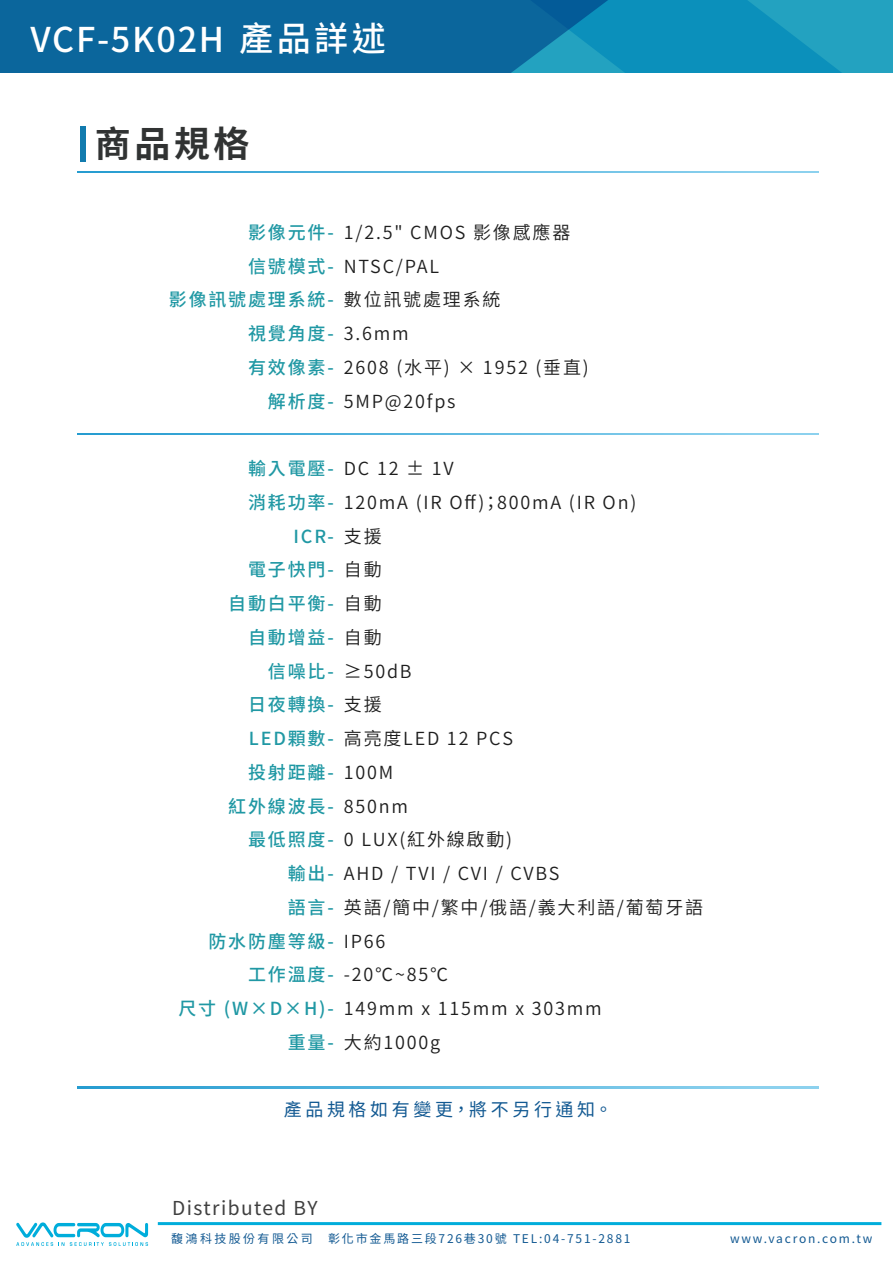
<style>
.page{position:relative;width:893px;height:1263px;background:#fff}
.page>*{position:absolute;margin:0;border:0;box-sizing:border-box;transform-origin:0 0}
.t1{font:700 36px "Noto Sans CJ Ktc";color:#313333}
.t2{font:500 34.2px "Noto Sans CJ Ktc";letter-spacing:.05em;color:#fff}
.t3{font:19.2px "Noto Sans CJ Ktc";letter-spacing:.075em;color:#3f3f3f}
.t4{font:600 18px/33.8px "Noto Sans CJ Ktc";letter-spacing:.1em;color:#1e1e1e}
.t5{font:500 18px/33.8px "Noto Sans CJ Ktc";letter-spacing:.1em;color:#2098a4;text-align:right}
.t6{font:18px "Noto Sans Mono CJ Ktc";letter-spacing:.2em;color:#125992}
.t7{font:12px "Noto Sans CJ Ktc";letter-spacing:.15em;color:#125992}
.t8{font:12px "Noto Sans CJ Ktc";letter-spacing:.2em;color:#125992}
</style>
<div class="page">
<svg style="left:77px;top:434px;width:741px;height:1px"></svg>
<svg style="left:77px;top:1087px;width:741px;height:1px"></svg>
<svg style="left:754px;top:0;width:139px;height:73px;background:#1b9cbe"></svg>
<svg style="left:0;top:0;width:754px;height:73px;background:#0b71a3"></svg>
<svg style="left:77px;top:171px;width:741px;height:1px"></svg>
<div style="left:80px;top:127px;width:6px;height:35px;background:#127bae"></div>
<svg style="left:16px;top:1222px;width:132px;height:24px"></svg>
<hr style="left:158px;top:1222px;width:723px;height:3px;background:#00addb">
<h2 class="t2" style="left:31px;top:20px;width:357px">VCF-5K02H 產品詳述</h2>
<h1 class="t1" style="left:95px;top:124px;width:156px">商品規格</h1>
<p class="t5" style="left:169px;top:216px;width:166px">影像元件-<br>信號模式-<br>影像訊號處理系統-視覺角度-<br>有效像素-<br>解析度-</p>
<p class="t4" style="left:344px;top:216px;width:246px">1/2.5" CMOS 影像感應器<br>NTSC/PAL<br>數位訊號處理系統<br>3.6mm<br>2608 (水平) × 1952 (垂直)<br>5MP@20fps</p>
<p class="t5" style="left:178px;top:452px;width:157px">輸入電壓-<br>消耗功率-<br>ICR-<br>電子快門-<br>自動白平衡-<br>自動增益-<br>信噪比-<br>日夜轉換-<br>LED顆數-<br>投射距離-<br>紅外線波長-<br>最低照度-<br>輸出-<br>語言-<br>防水防塵等級-<br>工作溫度-<br>尺寸 (W×D×H)-重量-</p>
<p class="t4" style="left:344px;top:452px;width:361px">DC 12 ± 1V<br>120mA (IR Off)；800mA (IR On)<br>支援<br>自動<br>自動<br>自動<br>≥50dB<br>支援<br>高亮度LED 12 PCS<br>100M<br>850nm<br>0 LUX(紅外線啟動)<br>AHD / TVI / CVI / CVBS<br>英語/簡中/繁中/俄語/義大利語/葡萄牙語<br>IP66<br>-20℃~85℃<br>149mm x 115mm x 303mm<br>大約1000g</p>
<p class="t6" style="left:284px;top:1099px;width:330px">產品規格如有變更，將不另行通知。</p>
<p class="t3" style="left:172px;top:1197px;width:147px">Distributed BY</p>
<p class="t8" style="left:171px;top:1232px;width:143px">馥鴻科技股份有限公司</p>
<p class="t7" style="left:328px;top:1232px;width:304px">彰化市金馬路三段726巷30號 TEL:04-751-2881</p>
<p class="t7" style="left:730px;top:1232px;width:144px">www.vacron.com.tw</p>
</div>
